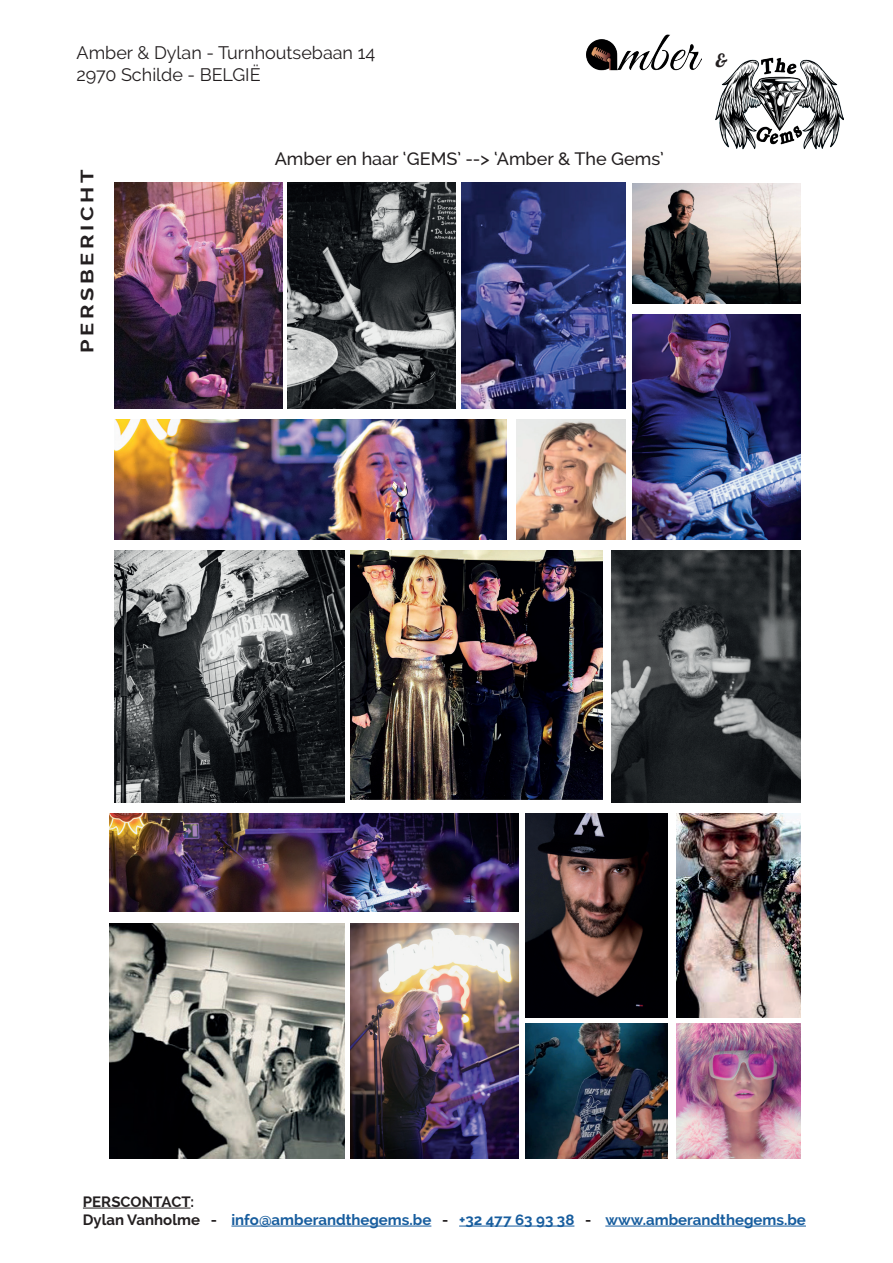
<style>
.page{position:relative;width:893px;height:1263px;background:#fff}
.page>*{position:absolute;margin:0;border:0;box-sizing:border-box;transform-origin:0 0}
.t1{font:18px/21.6px "Raleway";color:#231f20}
.t2{font:500 18px "Raleway";color:#231f20}
.t3{font:700 18px "Raleway";letter-spacing:.16em;color:#231f20;scale:1.21 1}
.t4{font:18px "Lobster";color:#231f20}
.t5{font:700 15px/18px "Raleway";color:#175d9e}
.s1{color:#231f20}
</style>
<div class="page">
<hr style="left:83px;top:1208px;width:108px;height:1px;background:#231f20">
<hr style="left:231px;top:1226px;width:200px;height:1px;background:#175d9e">
<hr style="left:459px;top:1226px;width:115px;height:1px;background:#175d9e">
<hr style="left:605px;top:1226px;width:201px;height:1px;background:#175d9e">
<img style="left:351px;top:551px;width:251px;height:249px">
<img style="left:632px;top:314px;width:168px;height:226px">
<img style="left:110px;top:924px;width:234px;height:235px">
<img style="left:115px;top:183px;width:168px;height:225px">
<img style="left:611px;top:551px;width:189px;height:251px">
<img style="left:677px;top:813px;width:123px;height:204px">
<img style="left:351px;top:924px;width:168px;height:235px">
<img style="left:110px;top:813px;width:409px;height:98px">
<img style="left:115px;top:551px;width:229px;height:251px">
<img style="left:462px;top:183px;width:163px;height:225px">
<img style="left:632px;top:183px;width:168px;height:121px">
<img style="left:516px;top:419px;width:109px;height:121px">
<img style="left:115px;top:419px;width:391px;height:121px">
<img style="left:288px;top:183px;width:168px;height:225px">
<img style="left:526px;top:813px;width:142px;height:204px">
<img style="left:526px;top:1023px;width:142px;height:136px">
<img style="left:677px;top:1023px;width:123px;height:136px">
<img style="left:716px;top:57px;width:128px;height:93px">
<img style="left:587px;top:34px;width:114px;height:37px">
<p class="t1" style="left:77px;top:42px;width:300px">Amber &amp; Dylan - Turnhoutsebaan 14<br>2970 Schilde - BELGIË</p>
<p class="t3" style="left:77px;top:353px;width:153px;rotate:-90deg">PERSBERICHT</p>
<p class="t2" style="left:275px;top:149px;width:391px">Amber en haar ‘GEMS’ --&gt; ‘Amber &amp; The Gems’</p>
<p class="t4" style="left:716px;top:49px;width:14px">&amp;</p>
<p class="t5" style="left:83px;top:1193px;width:724px"><span class="s1">PERSCONTACT:<br>Dylan Vanholme -</span> info@amberandthegems.be <span class="s1">-</span> +32 477 63 93 38 <span class="s1">-</span> www.amberandthegems.be</p>
</div>
